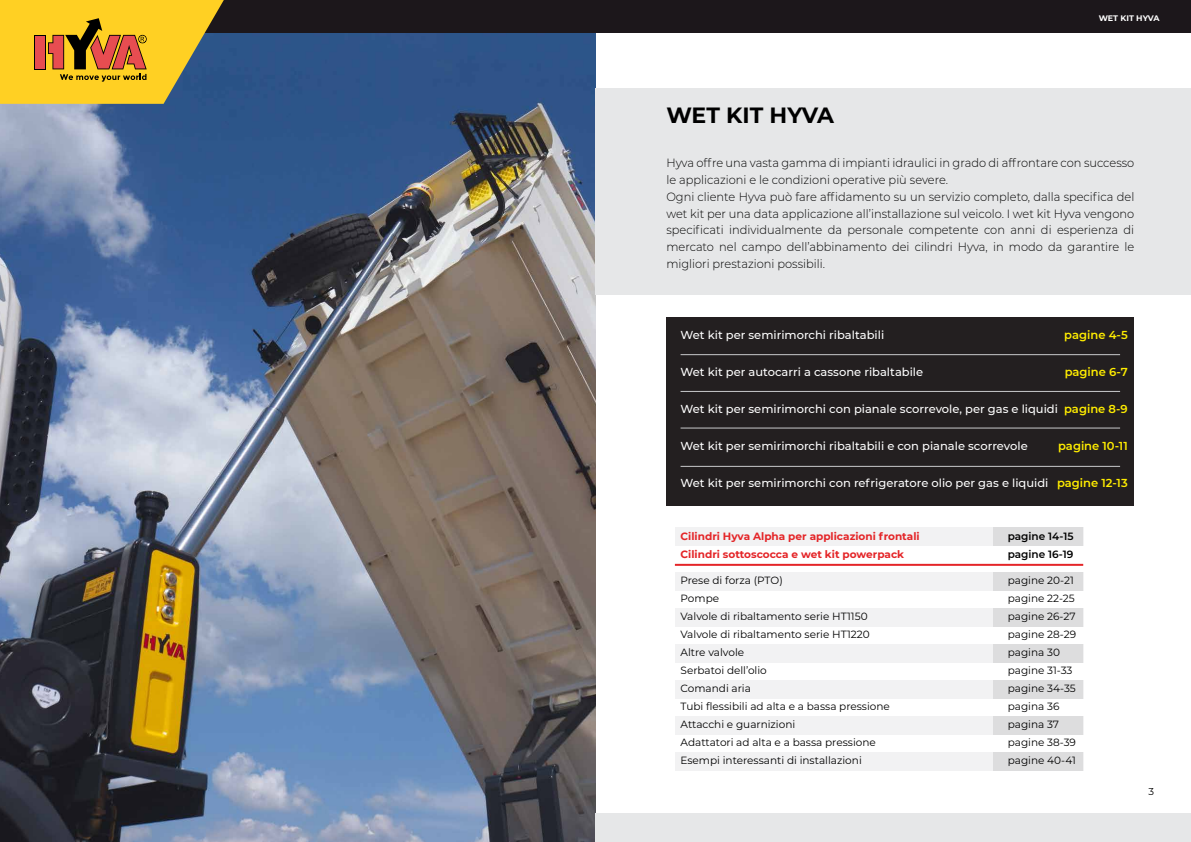
<style>
.page{position:relative;width:1191px;height:842px;background:#fff}
.page>*{position:absolute;margin:0;border:0;box-sizing:border-box;transform-origin:0 0}
.t1{font:700 22px "Montserrat";color:#000}
.t2{font:300 12px/16.8px "Montserrat";color:#000;scale:.95 1}
.t3{font:500 11.5px "Montserrat";color:#fff}
.t4{font:600 11.5px "Montserrat";color:#ffed00}
.t5{font:10.5px "Montserrat";color:#000}
.t6{font:700 10.5px "Montserrat";color:#e42528}
.t7{font:600 10.5px "Montserrat";color:#000}
.t8{font:10px "Montserrat";color:#000}
.t9{font:700 8px "Montserrat";color:#fff}
.s1{font-weight:600;color:#ffed00}
</style>
<div class="page">
<img style="left:0;top:33px;width:595px;height:809px">
<hr style="left:675px;top:564px;width:408px;height:2px;background:#e42528">
<div style="left:595px;top:814px;width:596px;height:28px;background:#e6e7e8"></div>
<div style="left:595px;top:88px;width:596px;height:207px;background:#e6e7e8"></div>
<div style="left:675px;top:528px;width:408px;height:18px;background:#f2f2f3"></div>
<div style="left:675px;top:572px;width:408px;height:18px;background:#f2f2f3"></div>
<div style="left:675px;top:608px;width:408px;height:18px;background:#f2f2f3"></div>
<div style="left:675px;top:644px;width:408px;height:18px;background:#f2f2f3"></div>
<div style="left:675px;top:680px;width:408px;height:18px;background:#f2f2f3"></div>
<div style="left:675px;top:716px;width:408px;height:18px;background:#f2f2f3"></div>
<div style="left:675px;top:752px;width:408px;height:18px;background:#f2f2f3"></div>
<div style="left:993px;top:528px;width:90px;height:18px;background:#ddddde"></div>
<div style="left:993px;top:572px;width:90px;height:18px;background:#ddddde"></div>
<div style="left:993px;top:608px;width:90px;height:18px;background:#ddddde"></div>
<div style="left:993px;top:644px;width:90px;height:18px;background:#ddddde"></div>
<div style="left:993px;top:680px;width:90px;height:18px;background:#ddddde"></div>
<div style="left:993px;top:716px;width:90px;height:18px;background:#ddddde"></div>
<div style="left:993px;top:752px;width:90px;height:18px;background:#ddddde"></div>
<div style="left:666px;top:317px;width:468px;height:189px;background:#231f20"></div>
<hr style="left:680px;top:354px;width:440px;height:1px;background:#c8c9cb">
<hr style="left:680px;top:391px;width:440px;height:1px;background:#c8c9cb">
<hr style="left:680px;top:427px;width:440px;height:1px;background:#c8c9cb">
<hr style="left:680px;top:466px;width:440px;height:1px;background:#c8c9cb">
<div style="left:0;top:0;width:1191px;height:33px;background:#1c171b"></div>
<svg style="left:0;top:0;width:227px;height:104px;background:#cea631"></svg>
<p class="t9" style="left:1098px;top:12px;width:62px">WET KIT HYVA</p>
<h1 class="t1" style="left:666px;top:99px;width:169px">WET KIT HYVA</h1>
<p class="t2" style="left:666px;top:154px;width:494px">Hyva offre una vasta gamma di impianti idraulici in grado di affrontare con successo le applicazioni e le condizioni operative più severe.<br>Ogni cliente Hyva può fare affidamento su un servizio completo, dalla specifica del wet kit per una data applicazione all’installazione sul veicolo. I wet kit Hyva vengono specificati individualmente da personale competente con anni di esperienza di mercato nel campo dell’abbinamento dei cilindri Hyva, in modo da garantire le migliori prestazioni possibili.</p>
<p class="t3" style="left:680px;top:327px;width:205px">Wet kit per semirimorchi ribaltabili</p>
<p class="t4" style="left:1064px;top:326px;width:65px">pagine 4-5</p>
<p class="t3" style="left:680px;top:364px;width:244px">Wet kit per autocarri a cassone ribaltabile</p>
<p class="t4" style="left:1064px;top:363px;width:64px">pagine 6-7</p>
<p class="t3" style="left:680px;top:401px;width:449px">Wet kit per semirimorchi con pianale scorrevole, per gas e liquidi <span class="s1">pagine 8-9</span></p>
<p class="t3" style="left:680px;top:438px;width:349px">Wet kit per semirimorchi ribaltabili e con pianale scorrevole</p>
<p class="t4" style="left:1058px;top:437px;width:71px">pagine 10-11</p>
<p class="t3" style="left:680px;top:475px;width:449px">Wet kit per semirimorchi con refrigeratore olio per gas e liquidi <span class="s1">pagine 12-13</span></p>
<p class="t6" style="left:680px;top:528px;width:240px">Cilindri Hyva Alpha per applicazioni frontali</p>
<p class="t7" style="left:1007px;top:528px;width:67px">pagine 14-15</p>
<p class="t6" style="left:680px;top:546px;width:225px">Cilindri sottoscocca e wet kit powerpack</p>
<p class="t7" style="left:1007px;top:546px;width:67px">pagine 16-19</p>
<p class="t5" style="left:680px;top:573px;width:104px">Prese di forza (PTO)</p>
<p class="t5" style="left:1007px;top:573px;width:68px">pagine 20-21</p>
<p class="t5" style="left:680px;top:591px;width:40px">Pompe</p>
<p class="t5" style="left:1007px;top:591px;width:69px">pagine 22-25</p>
<p class="t5" style="left:680px;top:609px;width:189px">Valvole di ribaltamento serie HT1150</p>
<p class="t5" style="left:1007px;top:609px;width:69px">pagine 26-27</p>
<p class="t5" style="left:680px;top:627px;width:191px">Valvole di ribaltamento serie HT1220</p>
<p class="t5" style="left:1007px;top:627px;width:70px">pagine 28-29</p>
<p class="t5" style="left:680px;top:645px;width:65px">Altre valvole</p>
<p class="t5" style="left:1007px;top:645px;width:54px">pagina 30</p>
<p class="t5" style="left:680px;top:663px;width:88px">Serbatoi dell’olio</p>
<p class="t5" style="left:1007px;top:663px;width:65px">pagine 31-33</p>
<p class="t5" style="left:680px;top:681px;width:72px">Comandi aria</p>
<p class="t5" style="left:1007px;top:681px;width:70px">pagine 34-35</p>
<p class="t5" style="left:680px;top:699px;width:211px">Tubi flessibili ad alta e a bassa pressione</p>
<p class="t5" style="left:1007px;top:699px;width:53px">pagina 36</p>
<p class="t5" style="left:680px;top:717px;width:116px">Attacchi e guarnizioni</p>
<p class="t5" style="left:1007px;top:717px;width:53px">pagina 37</p>
<p class="t5" style="left:680px;top:735px;width:197px">Adattatori ad alta e a bassa pressione</p>
<p class="t5" style="left:1007px;top:735px;width:70px">pagine 38-39</p>
<p class="t5" style="left:680px;top:753px;width:183px">Esempi interessanti di installazioni</p>
<p class="t5" style="left:1007px;top:753px;width:70px">pagine 40-41</p>
<p class="t8" style="left:1148px;top:784px;width:6px">3</p>
</div>
